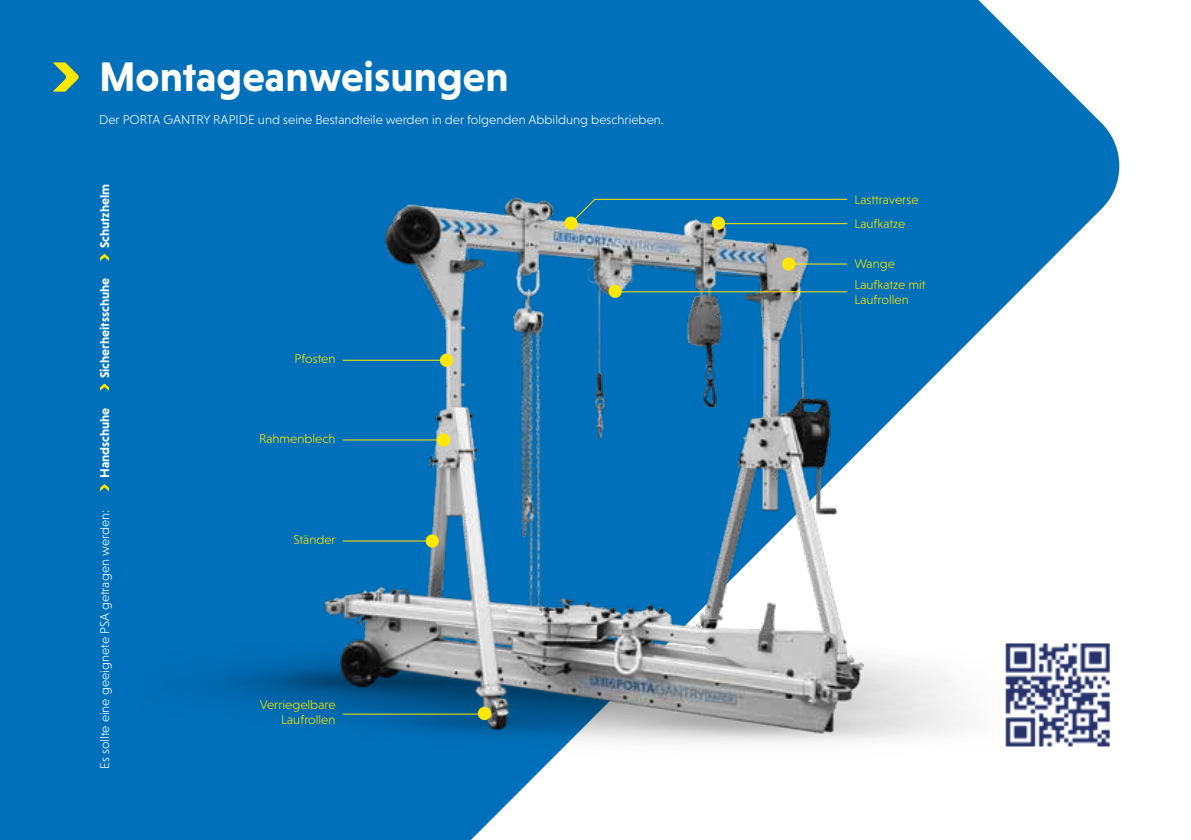
<style>
.page{position:relative;width:1191px;height:840px;background:#fff}
.page>*{position:absolute;margin:0;border:0;box-sizing:border-box;transform-origin:0 0}
.t1{font:700 42px "Niveau Grotesk";color:#fff}
.t2{font:300 13px "Niveau Grotesk";color:#fff}
.t3{font:300 13px/20.2px "Niveau Grotesk";color:#ffe700}
.t4{font:700 13px "Niveau Grotesk";color:#fff}
</style>
<div class="page">
<div style="left:0;top:0;width:1120px;height:171px;background:#0070ba"></div>
<img style="left:0;top:171px;width:1119px;height:668px">
<svg style="left:100px;top:484px;width:9px;height:7px"></svg>
<svg style="left:100px;top:383px;width:9px;height:7px"></svg>
<svg style="left:100px;top:254px;width:9px;height:7px"></svg>
<svg style="left:53px;top:62px;width:26px;height:30px"></svg>
<div style="left:437px;top:433px;width:13px;height:13px;background:#ffe700;border-radius:50%"></div>
<div style="left:440px;top:353px;width:13px;height:13px;background:#ffe700;border-radius:50%"></div>
<div style="left:564px;top:216px;width:13px;height:14px;background:#ffe700;border-radius:50%"></div>
<div style="left:712px;top:216px;width:13px;height:14px;background:#ffe700;border-radius:50%"></div>
<div style="left:608px;top:284px;width:14px;height:14px;background:#ffe700;border-radius:50%"></div>
<div style="left:782px;top:257px;width:13px;height:13px;background:#ffe700;border-radius:50%"></div>
<div style="left:478px;top:706px;width:13px;height:13px;background:#ffe700;border-radius:50%"></div>
<div style="left:426px;top:534px;width:13px;height:13px;background:#ffe700;border-radius:50%"></div>
<hr style="left:342px;top:540px;width:90px;height:1px;background:#ffe700">
<hr style="left:342px;top:439px;width:101px;height:1px;background:#ffe700">
<hr style="left:342px;top:359px;width:101px;height:1px;background:#ffe700">
<hr style="left:788px;top:263px;width:59px;height:1px;background:#ffe700">
<hr style="left:615px;top:291px;width:232px;height:1px;background:#ffe700">
<svg style="left:569px;top:198px;width:279px;height:26px;background:#1379ac"></svg>
<hr style="left:342px;top:713px;width:144px;height:1px;background:#ffe700">
<div style="left:1001px;top:638px;width:112px;height:112px;background:#fff"></div>
<svg style="left:1005px;top:643px;width:105px;height:104px"></svg>
<h1 class="t1" style="left:99px;top:53px;width:411px">Montageanweisungen</h1>
<p class="t2" style="left:99px;top:112px;width:566px">Der PORTA GANTRY RAPIDE und seine Bestandteile werden in der folgenden Abbildung beschrieben.</p>
<p class="t4" style="left:97px;top:248px;width:66px;rotate:-90deg">Schutzhelm</p>
<p class="t4" style="left:97px;top:378px;width:102px;rotate:-90deg">Sicherheitsschuhe</p>
<p class="t4" style="left:97px;top:477px;width:72px;rotate:-90deg">Handschuhe</p>
<p class="t2" style="left:97px;top:768px;width:260px;rotate:-90deg">Es sollte eine geeignete PSA getragen werden:</p>
<p class="t3" style="left:294px;top:348px;width:42px">Pfosten</p>
<p class="t3" style="left:259px;top:428px;width:78px">Rahmenblech</p>
<p class="t3" style="left:293px;top:529px;width:44px">Ständer</p>
<p class="t3" style="left:260px;top:697px;width:77px;line-height:15px;text-align:right">Verriegelbare<br>Laufrollen</p>
<p class="t3" style="left:854px;top:189px;width:66px">Lasttraverse</p>
<p class="t3" style="left:854px;top:213px;width:52px">Laufkatze</p>
<p class="t3" style="left:854px;top:254px;width:73px">Wange<br>Laufkatze mit</p>
<p class="t3" style="left:854px;top:289px;width:56px">Laufrollen</p>
</div>
